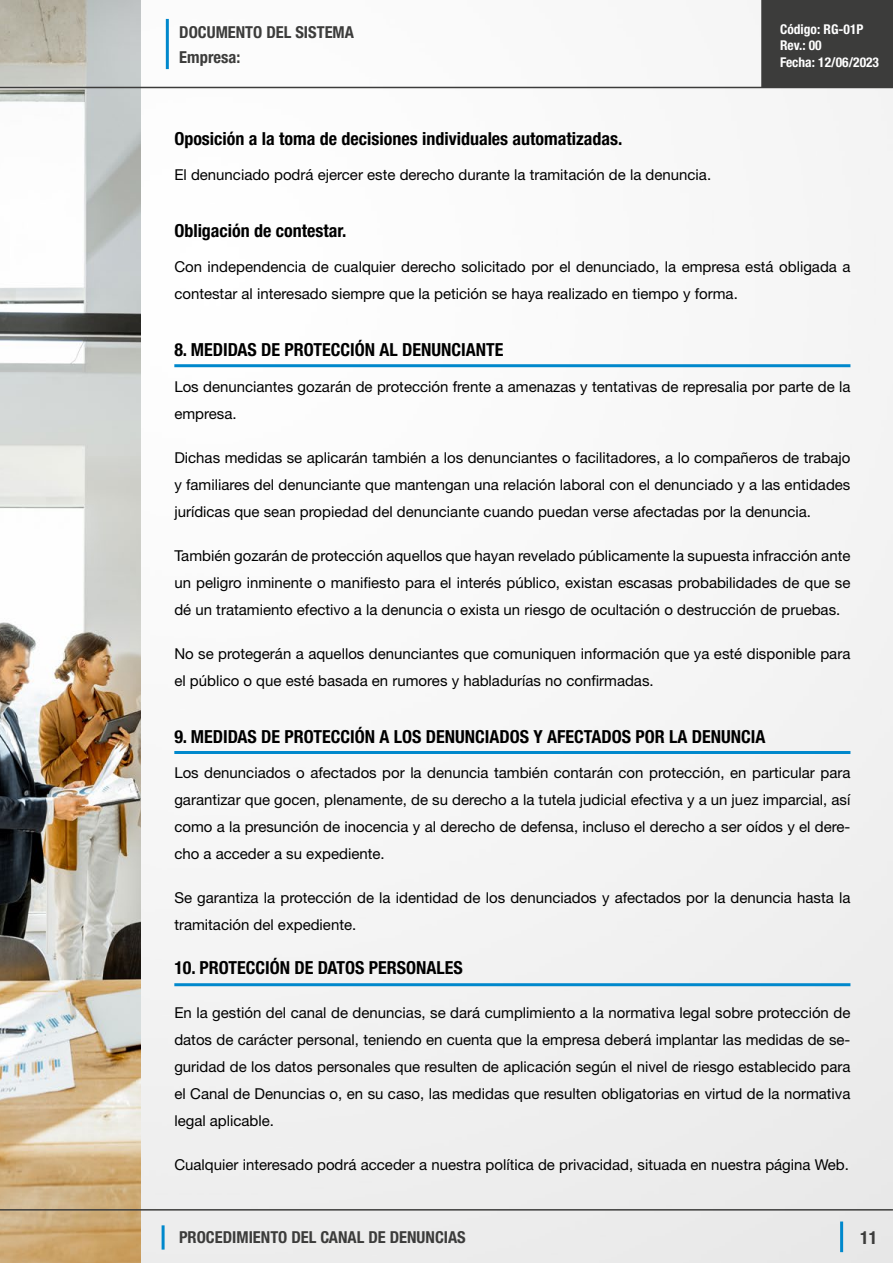
<style>
.page{position:relative;width:893px;height:1263px;background:#fff}
.page>*{position:absolute;margin:0;border:0;box-sizing:border-box;transform-origin:0 0}
.t1{font:700 condensed 18px "Helvetica Neue LT Std";color:#000}
.t2{font:700 condensed 18px "Helvetica Neue LT Std";color:#3c3c3b}
.t3{font:700 condensed 16.5px "Helvetica Neue LT Std";color:#3c3c3b}
.t4{font:15px/27px "Helvetica Neue LT Std";color:#000}
.t5{font:700 condensed 13.5px/16.2px "Helvetica Neue LT Std";color:#fff}
</style>
<div class="page">
<img style="left:140px;top:0;width:753px;height:1263px">
<img style="left:0;top:0;width:140px;height:1263px">
<div style="left:762px;top:0;width:131px;height:87px;background:#3c3c3b"></div>
<hr style="left:761px;top:0;width:2px;height:87px;background:#3c3c3b">
<hr style="left:162px;top:1225px;width:3px;height:24px;background:#08c">
<hr style="left:0;top:1209px;width:893px;height:1px;background:#3c3c3b">
<hr style="left:0;top:87px;width:893px;height:1px;background:#3c3c3b">
<hr style="left:840px;top:1221px;width:3px;height:31px;background:#08c">
<hr style="left:166px;top:19px;width:3px;height:50px;background:#08c">
<hr style="left:174px;top:364px;width:676px;height:3px;background:#08c">
<hr style="left:174px;top:751px;width:676px;height:3px;background:#08c">
<hr style="left:174px;top:983px;width:676px;height:3px;background:#08c">
<p class="t3" style="left:179px;top:22px;width:176px">DOCUMENTO DEL SISTEMA</p>
<p class="t3" style="left:179px;top:47px;width:63px">Empresa:</p>
<p class="t1" style="left:174px;top:127px;width:450px">Oposición a la toma de decisiones individuales automatizadas.</p>
<p class="t4" style="left:174px;top:161px;width:538px">El denunciado podrá ejercer este derecho durante la tramitación de la denuncia.</p>
<p class="t5" style="left:780px;top:21px;width:101px">Código: RG-01P<br>Rev.: 00<br>Fecha: 12/06/2023</p>
<p class="t1" style="left:174px;top:220px;width:174px">Obligación de contestar.</p>
<p class="t4" style="left:174px;top:253px;width:678px">Con independencia de cualquier derecho solicitado por el denunciado, la empresa está obligada a contestar al interesado siempre que la petición se haya realizado en tiempo y forma.</p>
<p class="t1" style="left:174px;top:339px;width:331px">8. MEDIDAS DE PROTECCIÓN AL DENUNCIANTE</p>
<p class="t4" style="left:174px;top:373px;width:678px">Los denunciantes gozarán de protección frente a amenazas y tentativas de represalia por parte de la empresa.</p>
<p class="t4" style="left:174px;top:444px;width:678px;text-align:justify">Dichas medidas se aplicarán también a los denunciantes o facilitadores, a lo compañeros de trabajo y familiares del denunciante que mantengan una relación laboral con el denunciado y a las entidades jurídicas que sean propiedad del denunciante cuando puedan verse afectadas por la denuncia.</p>
<p class="t4" style="left:174px;top:542px;width:678px;text-align:justify">También gozarán de protección aquellos que hayan revelado públicamente la supuesta infracción ante un peligro inminente o manifiesto para el interés público, existan escasas probabilidades de que se dé un tratamiento efectivo a la denuncia o exista un riesgo de ocultación o destrucción de pruebas.</p>
<p class="t4" style="left:174px;top:640px;width:678px">No se protegerán a aquellos denunciantes que comuniquen información que ya esté disponible para el público o que esté basada en rumores y habladurías no confirmadas.</p>
<p class="t1" style="left:174px;top:725px;width:593px">9. MEDIDAS DE PROTECCIÓN A LOS DENUNCIADOS Y AFECTADOS POR LA DENUNCIA</p>
<p class="t4" style="left:174px;top:759px;width:678px;text-align:justify">Los denunciados o afectados por la denuncia también contarán con protección, en particular para garantizar que gocen, plenamente, de su derecho a la tutela judicial efectiva y a un juez imparcial, así como a la presunción de inocencia y al derecho de defensa, incluso el derecho a ser oídos y el dere&shy;cho a acceder a su expediente.</p>
<p class="t4" style="left:174px;top:884px;width:678px">Se garantiza la protección de la identidad de los denunciados y afectados por la denuncia hasta la tramitación del expediente.</p>
<p class="t1" style="left:174px;top:957px;width:290px">10. PROTECCIÓN DE DATOS PERSONALES</p>
<p class="t4" style="left:174px;top:999px;width:678px;text-align:justify">En la gestión del canal de denuncias, se dará cumplimiento a la normativa legal sobre protección de datos de carácter personal, teniendo en cuenta que la empresa deberá implantar las medidas de se&shy;guridad de los datos personales que resulten de aplicación según el nivel de riesgo establecido para el Canal de Denuncias o, en su caso, las medidas que resulten obligatorias en virtud de la normativa legal aplicable.</p>
<p class="t4" style="left:174px;top:1151px;width:676px">Cualquier interesado podrá acceder a nuestra política de privacidad, situada en nuestra página Web.</p>
<p class="t3" style="left:179px;top:1227px;width:288px">PROCEDIMIENTO DEL CANAL DE DENUNCIAS</p>
<p class="t2" style="left:860px;top:1226px;width:19px">11</p>
</div>
